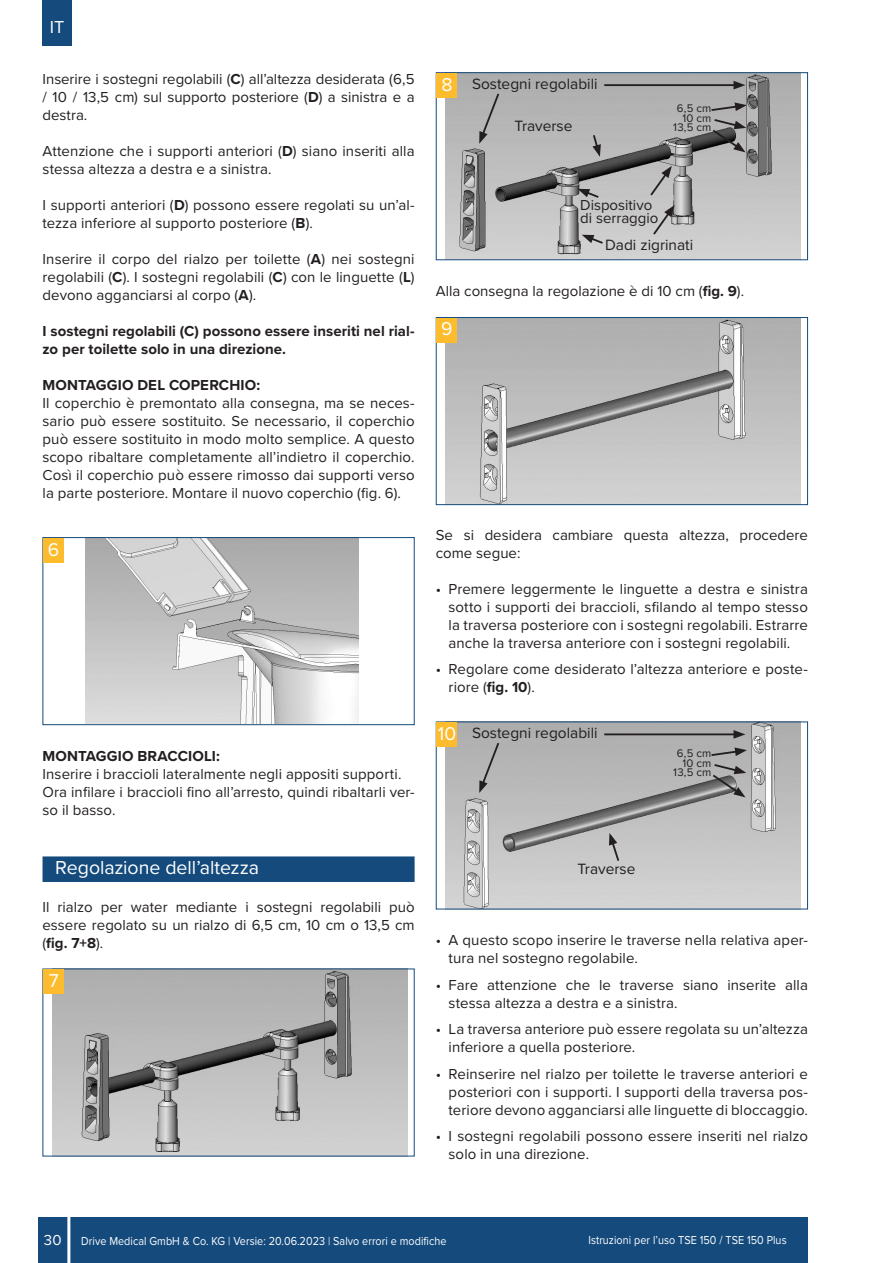
<style>
.page{position:relative;width:893px;height:1263px;background:#fff}
.page>*{position:absolute;margin:0;border:0;box-sizing:border-box;transform-origin:0 0}
.t1{font:19.5px "Proxima Nova";letter-spacing:-.005em;color:#fff}
.t2{font:19.2px "Proxima Nova";color:#fff}
.t3{font:18px "Proxima Nova";color:#fff}
.t4{font:15.45px "Proxima Nova";color:#231f20}
.t5{font:15px/18px "Proxima Nova";letter-spacing:.005em;color:#231f20}
.t6{font:700 15px/18px "Proxima Nova";letter-spacing:.005em;color:#231f20}
.t7{font:15px "Proxima Nova";color:#fff}
.t8{font:12px "Proxima Nova";letter-spacing:.005em;color:#fff;scale:.9 1}
.t9{font:11.4px/9.6px "Proxima Nova";letter-spacing:.015em;color:#231f20;text-align:right}
.s1{font-weight:700}
</style>
<div class="page">
<div style="left:38px;top:1217px;width:770px;height:46px;background:#144a7c"></div>
<hr style="left:67px;top:1211px;width:3px;height:52px;background:#fff">
<div style="left:43px;top:0;width:29px;height:46px;background:#144a7c"></div>
<div style="left:43px;top:856px;width:372px;height:26px;background:#144a7c"></div>
<img style="left:85px;top:539px;width:273px;height:184px">
<div style="left:43px;top:537px;width:372px;height:188px;border:1px solid #144a7c"></div>
<div style="left:43px;top:538px;width:21px;height:25px;background:#fdbb2e"></div>
<img style="left:52px;top:970px;width:355px;height:184px">
<div style="left:43px;top:969px;width:21px;height:25px;background:#fdbb2e"></div>
<img style="left:445px;top:74px;width:355px;height:184px">
<div style="left:436px;top:72px;width:372px;height:188px;border:1px solid #144a7c"></div>
<div style="left:437px;top:73px;width:20px;height:25px;background:#fdbb2e"></div>
<svg style="left:709px;top:102px;width:38px;height:10px"></svg>
<svg style="left:479px;top:91px;width:22px;height:53px"></svg>
<hr style="left:604px;top:84px;width:133px;height:2px;background:#231f20">
<svg style="left:733px;top:81px;width:12px;height:8px"></svg>
<svg style="left:711px;top:118px;width:35px;height:34px"></svg>
<svg style="left:592px;top:133px;width:9px;height:24px"></svg>
<svg style="left:582px;top:235px;width:23px;height:10px"></svg>
<svg style="left:577px;top:189px;width:24px;height:10px"></svg>
<svg style="left:651px;top:205px;width:24px;height:32px"></svg>
<svg style="left:648px;top:166px;width:24px;height:32px"></svg>
<img style="left:445px;top:319px;width:355px;height:184px">
<div style="left:436px;top:317px;width:372px;height:188px;border:1px solid #144a7c"></div>
<div style="left:437px;top:318px;width:20px;height:25px;background:#fdbb2e"></div>
<img style="left:445px;top:723px;width:355px;height:184px">
<div style="left:436px;top:721px;width:372px;height:188px;border:1px solid #144a7c"></div>
<div style="left:437px;top:722px;width:20px;height:25px;background:#fdbb2e"></div>
<svg style="left:709px;top:747px;width:38px;height:10px"></svg>
<svg style="left:479px;top:741px;width:22px;height:52px"></svg>
<hr style="left:604px;top:733px;width:133px;height:2px;background:#231f20">
<svg style="left:733px;top:730px;width:12px;height:9px"></svg>
<svg style="left:711px;top:763px;width:35px;height:34px"></svg>
<svg style="left:609px;top:833px;width:12px;height:30px"></svg>
<p class="t3" style="left:50px;top:14px;width:16px">IT</p>
<p class="t5" style="left:43px;top:69px;width:374px;text-align:justify">Inserire i sostegni regolabili (<span class="s1">C</span>) all’altezza desiderata (6,5 / 10 / 13,5 cm) sul supporto posteriore (<span class="s1">D</span>) a sinistra e a destra.</p>
<p class="t5" style="left:43px;top:141px;width:374px">Attenzione che i supporti anteriori (<span class="s1">D</span>) siano inseriti alla stessa altezza a destra e a sinistra.</p>
<p class="t5" style="left:43px;top:195px;width:374px">I supporti anteriori (<span class="s1">D</span>) possono essere regolati su un’al&shy;tezza inferiore al supporto posteriore (<span class="s1">B</span>).</p>
<p class="t5" style="left:43px;top:249px;width:374px;text-align:justify">Inserire il corpo del rialzo per toilette (<span class="s1">A</span>) nei sostegni regolabili (<span class="s1">C</span>). I sostegni regolabili (<span class="s1">C</span>) con le linguette (<span class="s1">L</span>) devono agganciarsi al corpo (<span class="s1">A</span>).</p>
<p class="t6" style="left:43px;top:322px;width:374px">I sostegni regolabili (C) possono essere inseriti nel rial&shy;zo per toilette solo in una direzione.</p>
<p class="t6" style="left:43px;top:376px;width:219px">MONTAGGIO DEL COPERCHIO:</p>
<p class="t5" style="left:43px;top:393px;width:374px;text-align:justify">Il coperchio è premontato alla consegna, ma se neces&shy;sario può essere sostituito. Se necessario, il coperchio può essere sostituito in modo molto semplice. A questo scopo ribaltare completamente all’indietro il coperchio.<br>Così il coperchio può essere rimosso dai supporti verso la parte posteriore. Montare il nuovo coperchio (fig. 6).</p>
<p class="t2" style="left:48px;top:535px;width:13px">6</p>
<p class="t6" style="left:43px;top:747px;width:179px">MONTAGGIO BRACCIOLI:</p>
<p class="t5" style="left:43px;top:764px;width:374px">Inserire i braccioli lateralmente negli appositi supporti.<br>Ora infilare i braccioli fino all’arresto, quindi ribaltarli ver&shy;so il basso.</p>
<h1 class="t1" style="left:55px;top:853px;width:205px">Regolazione dell’altezza</h1>
<p class="t5" style="left:43px;top:897px;width:374px;text-align:justify">Il rialzo per water mediante i sostegni regolabili può essere regolato su un rialzo di 6,5 cm, 10 cm o 13,5 cm (<span class="s1">fig. 7+8</span>).</p>
<p class="t2" style="left:49px;top:966px;width:11px">7</p>
<p class="t2" style="left:441px;top:70px;width:13px">8</p>
<p class="t4" style="left:472px;top:72px;width:127px">Sostegni regolabili</p>
<p class="t4" style="left:514px;top:115px;width:60px">Traverse</p>
<p class="t9" style="left:673px;top:103px;width:40px">6,5 cm<br>10 cm<br>13,5 cm</p>
<p class="t5" style="left:580px;top:197px;width:80px;line-height:13.5px">Dispositivo di serraggio</p>
<p class="t4" style="left:605px;top:234px;width:90px">Dadi zigrinati</p>
<p class="t5" style="left:436px;top:281px;width:310px">Alla consegna la regolazione è di 10 cm (<span class="s1">fig. 9</span>).</p>
<p class="t2" style="left:441px;top:315px;width:13px">9</p>
<p class="t5" style="left:436px;top:525px;width:374px">Se si desidera cambiare questa altezza, procedere come segue:</p>
<p class="t5" style="left:449px;top:579px;width:361px;text-align:justify;text-indent:-13px">• Premere leggermente le linguette a destra e sinistra sotto i supporti dei braccioli, sfilando al tempo stesso la traversa posteriore con i sostegni regolabili. Estrarre anche la traversa anteriore con i sostegni regolabili.</p>
<p class="t5" style="left:449px;top:659px;width:361px;text-indent:-13px">• Regolare come desiderato l’altezza anteriore e poste&shy;riore (<span class="s1">fig. 10</span>).</p>
<p class="t2" style="left:438px;top:719px;width:20px">10</p>
<p class="t9" style="left:673px;top:748px;width:40px">6,5 cm<br>10 cm<br>13,5 cm</p>
<p class="t4" style="left:472px;top:721px;width:127px">Sostegni regolabili</p>
<p class="t4" style="left:577px;top:857px;width:60px">Traverse</p>
<p class="t5" style="left:449px;top:931px;width:361px;text-indent:-13px">• A questo scopo inserire le traverse nella relativa aper&shy;tura nel sostegno regolabile.</p>
<p class="t5" style="left:449px;top:975px;width:361px;text-indent:-13px">• Fare attenzione che le traverse siano inserite alla stessa altezza a destra e a sinistra.</p>
<p class="t5" style="left:449px;top:1020px;width:361px;text-indent:-13px">• La traversa anteriore può essere regolata su un’altezza inferiore a quella posteriore.</p>
<p class="t5" style="left:449px;top:1064px;width:361px;text-align:justify;text-indent:-13px">• Reinserire nel rialzo per toilette le traverse anteriori e posteriori con i supporti. I supporti della traversa pos&shy;teriore devono agganciarsi alle linguette di bloccaggio.</p>
<p class="t5" style="left:449px;top:1127px;width:361px;text-indent:-13px">• I sostegni regolabili possono essere inseriti nel rialzo solo in una direzione.</p>
<p class="t7" style="left:44px;top:1229px;width:19px">30</p>
<p class="t8" style="left:81px;top:1232px;width:407px">Drive Medical GmbH &amp; Co. KG | Versie: 20.06.2023 | Salvo errori e modifiche</p>
<p class="t8" style="left:588px;top:1231px;width:222px">Istruzioni per l’uso TSE 150 / TSE 150 Plus</p>
</div>
